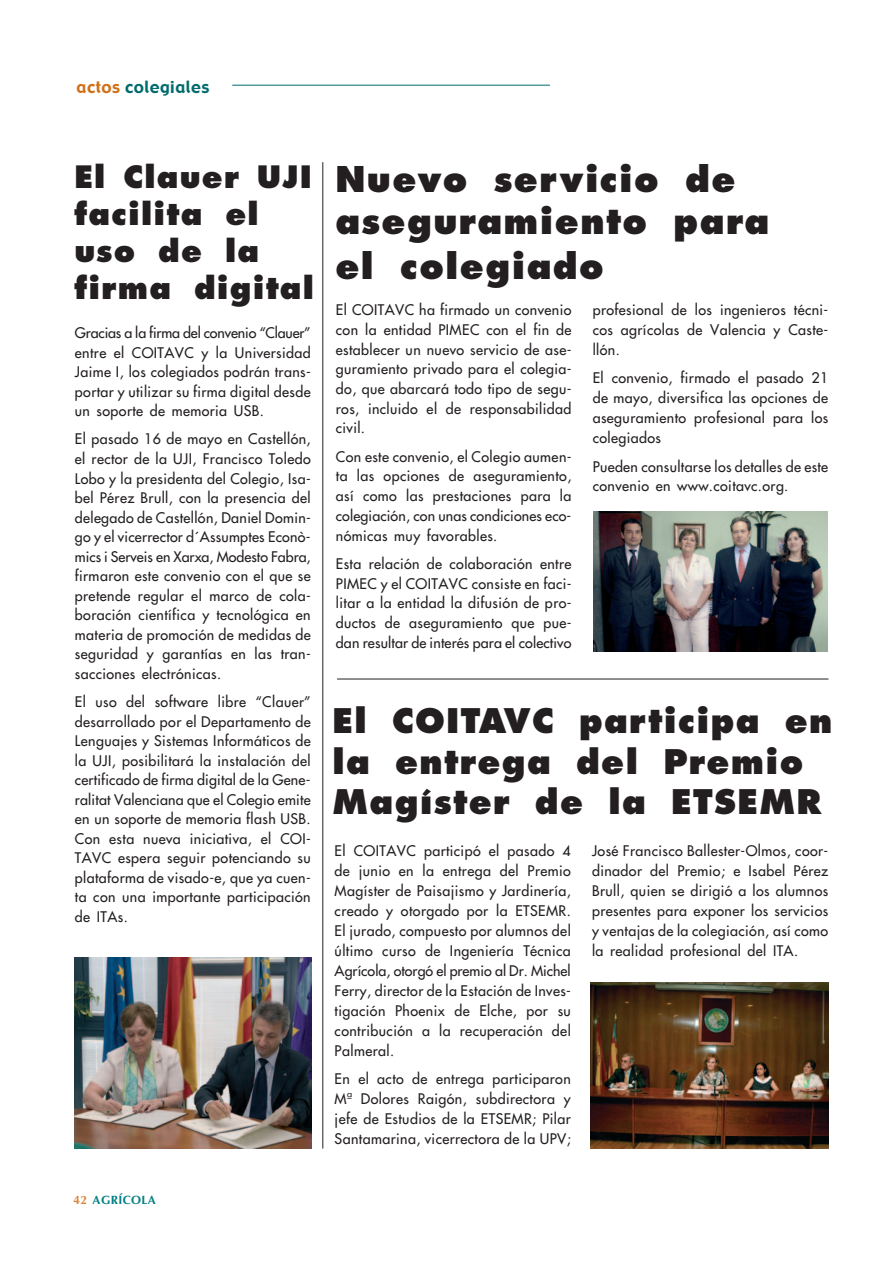
<style>
.page{position:relative;width:893px;height:1263px;background:#fff}
.page>*{position:absolute;margin:0;border:0;box-sizing:border-box;transform-origin:0 0}
.t1{font:800 34.5px/43.8px "Futura";letter-spacing:.04em;color:#231f20}
.t2{font:800 33px/40.8px "Futura";letter-spacing:.04em;color:#231f20}
.t3{font:800 30px/37px "Futura";letter-spacing:.04em;color:#231f20}
.t4{font:16.5px "Gadget";letter-spacing:.03em;color:#006b6e}
.t5{font:14.25px/19.5px "Futura";letter-spacing:.03em;color:#231f20;text-align:justify}
.t6{font:700 12px "Optima";letter-spacing:.03em;color:#007f84}
.s1{color:#d06f18}
.s2{color:#d9863f}
</style>
<div class="page">
<hr style="left:232px;top:85px;width:318px;height:1px;background:#006b6e">
<hr style="left:337px;top:679px;width:491px;height:1px;background:#231f20">
<hr style="left:322px;top:162px;width:1px;height:986px;background:#231f20">
<img style="left:594px;top:511px;width:234px;height:141px">
<img style="left:75px;top:957px;width:237px;height:192px">
<img style="left:591px;top:982px;width:238px;height:166px">
<p class="t4" style="left:76px;top:78px;width:135px"><span class="s1">actos</span> colegiales</p>
<h3 class="t3" style="left:74px;top:161px;width:241px">El Clauer UJI facilita el uso de la firma digital</h3>
<p class="t5" style="left:75px;top:324px;width:237px">Gracias a la firma del convenio “Clauer” entre el COITAVC y la Universidad Jaime I, los colegiados podrán trans&shy;portar y utilizar su firma digital desde un soporte de memoria USB.</p>
<p class="t5" style="left:75px;top:430px;width:238px">El pasado 16 de mayo en Castellón, el rector de la UJI, Francisco Toledo Lobo y la presidenta del Colegio, Isa&shy;bel Pérez Brull, con la presencia del delegado de Castellón, Daniel Domin&shy;go y el vicerrector d´Assumptes Econò&shy;mics i Serveis en Xarxa, Modesto Fabra, firmaron este convenio con el que se pretende regular el marco de cola&shy;boración científica y tecnológica en materia de promoción de medidas de seguridad y garantías en las tran&shy;sacciones electrónicas.</p>
<p class="t5" style="left:75px;top:693px;width:237px">El uso del software libre “Clauer” desarrollado por el Departamento de Lenguajes y Sistemas Informáticos de la UJI, posibilitará la instalación del certificado de firma digital de la Gene&shy;ralitat Valenciana que el Colegio emite en un soporte de memoria flash USB.<br>Con esta nueva iniciativa, el COI-TAVC espera seguir potenciando su plataforma de visado-e, que ya cuen&shy;ta con una importante participación de ITAs.</p>
<p class="t6" style="left:74px;top:1193px;width:84px"><span class="s2">42</span> AGRÍCOLA</p>
<h1 class="t1" style="left:335px;top:159px;width:435px">Nuevo servicio de aseguramiento para el colegiado</h1>
<p class="t5" style="left:336px;top:301px;width:237px">El COITAVC ha firmado un convenio con la entidad PIMEC con el fin de establecer un nuevo servicio de ase&shy;guramiento privado para el colegia&shy;do, que abarcará todo tipo de segu&shy;ros, incluido el de responsabilidad civil.</p>
<p class="t5" style="left:336px;top:448px;width:237px">Con este convenio, el Colegio aumen&shy;ta las opciones de aseguramiento, así como las prestaciones para la colegiación, con unas condiciones eco&shy;nómicas muy favorables.</p>
<p class="t5" style="left:336px;top:555px;width:237px">Esta relación de colaboración entre PIMEC y el COITAVC consiste en faci&shy;litar a la entidad la difusión de pro&shy;ductos de aseguramiento que pue&shy;dan resultar de interés para el colectivo</p>
<p class="t5" style="left:593px;top:301px;width:237px;line-height:20px">profesional de los ingenieros técni&shy;cos agrícolas de Valencia y Caste&shy;llón.</p>
<p class="t5" style="left:593px;top:369px;width:237px;line-height:20px">El convenio, firmado el pasado 21 de mayo, diversifica las opciones de aseguramiento profesional para los colegiados</p>
<p class="t5" style="left:593px;top:457px;width:237px;line-height:20px">Pueden consultarse los detalles de este convenio en www.coitavc.org.</p>
<h2 class="t2" style="left:332px;top:703px;width:501px">El COITAVC participa en la entrega del Premio<br>Magíster de la ETSEMR</h2>
<p class="t5" style="left:335px;top:842px;width:238px;line-height:20px">El COITAVC participó el pasado 4 de junio en la entrega del Premio Magíster de Paisajismo y Jardinería, creado y otorgado por la ETSEMR.<br>El jurado, compuesto por alumnos del último curso de Ingeniería Técnica Agrícola, otorgó el premio al Dr. Michel Ferry, director de la Estación de Inves&shy;tigación Phoenix de Elche, por su contribución a la recuperación del Palmeral.</p>
<p class="t5" style="left:335px;top:1070px;width:238px;line-height:20px">En el acto de entrega participaron Mª Dolores Raigón, subdirectora y jefe de Estudios de la ETSEMR; Pilar Santamarina, vicerrectora de la UPV;</p>
<p class="t5" style="left:592px;top:842px;width:238px;line-height:20px">José Francisco Ballester-Olmos, coor&shy;dinador del Premio; e Isabel Pérez Brull, quien se dirigió a los alumnos presentes para exponer los servicios y ventajas de la colegiación, así como la realidad profesional del ITA.</p>
</div>
